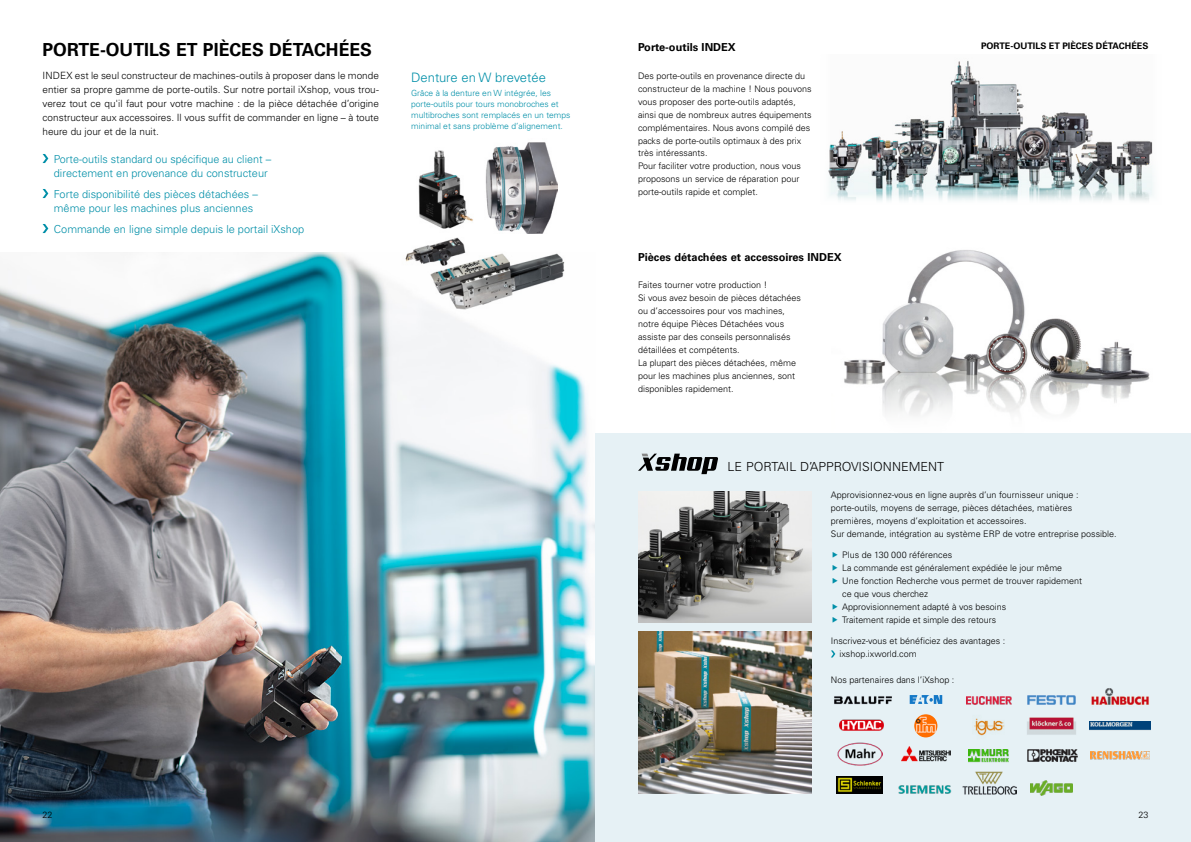
<style>
.page{position:relative;width:1191px;height:842px;background:#fff}
.page>*{position:absolute;margin:0;border:0;box-sizing:border-box;transform-origin:0 0}
.t1{font:700 18px "Univers";color:#000}
.t2{font:300 13px "Univers";color:#008fa8}
.t3{font:300 12.5px "Univers";color:#000}
.t4{font:300 11px/14px "Univers";color:#008fa8}
.t5{font:700 11px "Univers";color:#000}
.t6{font:300 10px/14px "Univers";color:#000;text-align:justify}
.t7{font:300 9px/13px "Univers";color:#000}
.t8{font:700 9px "Univers";color:#000}
.t9{font:300 8.5px/11px "Univers";color:#008fa8}
</style>
<div class="page">
<img style="left:0;top:252px;width:595px;height:590px">
<div style="left:595px;top:434px;width:596px;height:408px;background:#e6f1f5"></div>
<img style="left:831px;top:250px;width:330px;height:184px">
<img style="left:398px;top:237px;width:169px;height:77px">
<img style="left:418px;top:150px;width:55px;height:79px">
<img style="left:485px;top:142px;width:72px;height:92px">
<img style="left:828px;top:60px;width:325px;height:141px">
<img style="left:638px;top:491px;width:174px;height:131px">
<img style="left:638px;top:631px;width:174px;height:162px">
<svg style="left:831px;top:650px;width:4px;height:7px"></svg>
<svg style="left:43px;top:154px;width:5px;height:9px"></svg>
<svg style="left:43px;top:189px;width:5px;height:9px"></svg>
<svg style="left:43px;top:224px;width:5px;height:9px"></svg>
<svg style="left:638px;top:454px;width:80px;height:20px"></svg>
<img style="left:914px;top:714px;width:23px;height:23px;border-radius:12px">
<img style="left:1027px;top:749px;width:51px;height:13px">
<img style="left:1090px;top:752px;width:59px;height:8px">
<img style="left:839px;top:720px;width:45px;height:10px">
<img style="left:966px;top:696px;width:45px;height:9px">
<svg style="left:909px;top:695px;width:33px;height:9px"></svg>
<img style="left:1027px;top:717px;width:49px;height:18px">
<img style="left:1089px;top:721px;width:61px;height:10px">
<img style="left:834px;top:696px;width:58px;height:9px">
<img style="left:1091px;top:688px;width:58px;height:17px">
<img style="left:974px;top:718px;width:30px;height:18px">
<img style="left:1027px;top:695px;width:48px;height:9px">
<img style="left:963px;top:771px;width:53px;height:23px">
<img style="left:1030px;top:781px;width:43px;height:15px">
<img style="left:836px;top:776px;width:46px;height:18px">
<img style="left:838px;top:742px;width:45px;height:24px">
<img style="left:901px;top:746px;width:50px;height:16px">
<img style="left:898px;top:785px;width:54px;height:9px">
<img style="left:969px;top:750px;width:40px;height:13px">
<h1 class="t1" style="left:43px;top:39px;width:331px">PORTE-OUTILS ET PIÈCES DÉTACHÉES</h1>
<p class="t6" style="left:43px;top:68px;width:338px">INDEX est le seul constructeur de machines-outils à proposer dans le monde entier sa propre gamme de porte-outils. Sur notre portail iXshop, vous trou&shy;verez tout ce qu'il faut pour votre machine : de la pièce détachée d’origine constructeur aux accessoires. Il vous suffit de commander en ligne – à toute heure du jour et de la nuit.</p>
<p class="t4" style="left:54px;top:152px;width:219px">Porte-outils standard ou spécifique au client – directement en provenance du constructeur</p>
<p class="t4" style="left:54px;top:187px;width:206px">Forte disponibilité des pièces détachées – même pour les machines plus anciennes</p>
<p class="t4" style="left:54px;top:222px;width:252px">Commande en ligne simple depuis le portail iXshop</p>
<h2 class="t2" style="left:411px;top:69px;width:136px">Denture en W brevetée</h2>
<p class="t9" style="left:411px;top:87px;width:161px">Grâce à la denture en W intégrée, les porte-outils pour tours monobroches et multibroches sont remplacés en un temps minimal et sans problème d’alignement.</p>
<p class="t5" style="left:638px;top:41px;width:99px">Porte-outils INDEX</p>
<p class="t8" style="left:981px;top:41px;width:169px">PORTE-OUTILS ET PIÈCES DÉTACHÉES</p>
<p class="t7" style="left:638px;top:69px;width:175px">Des porte-outils en provenance directe du constructeur de la machine ! Nous pouvons vous proposer des porte-outils adaptés, ainsi que de nombreux autres équipements complémentaires. Nous avons compilé des packs de porte-outils optimaux à des prix très intéressants.<br>Pour faciliter votre production, nous vous proposons un service de réparation pour porte-outils rapide et complet.</p>
<p class="t5" style="left:638px;top:251px;width:205px">Pièces détachées et accessoires INDEX</p>
<p class="t7" style="left:638px;top:279px;width:164px">Faites tourner votre production !<br>Si vous avez besoin de pièces détachées ou d’accessoires pour vos machines, notre équipe Pièces Détachées vous assiste par des conseils personnalisés détaillées et compétents.<br>La plupart des pièces détachées, même pour les machines plus anciennes, sont disponibles rapidement.</p>
<h3 class="t3" style="left:727px;top:458px;width:218px">LE PORTAIL D’APPROVISIONNEMENT</h3>
<p class="t7" style="left:831px;top:489px;width:287px">Approvisionnez-vous en ligne auprès d’un fournisseur unique : porte-outils, moyens de serrage, pièces détachées, matières premières, moyens d’exploitation et accessoires.<br>Sur demande, intégration au système ERP de votre entreprise possible.</p>
<p class="t7" style="left:842px;top:548px;width:241px">Plus de 130 000 références<br>La commande est généralement expédiée le jour même<br>Une fonction Recherche vous permet de trouver rapidement ce que vous cherchez<br>Approvisionnement adapté à vos besoins<br>Traitement rapide et simple des retours</p>
<p class="t7" style="left:839px;top:634px;width:168px;line-height:13.5px;text-indent:-9px">Inscrivez-vous et bénéficiez des avantages : ixshop.ixworld.com</p>
<p class="t7" style="left:831px;top:674px;width:125px">Nos partenaires dans l’iXshop :</p>
<p class="t7" style="left:43px;top:808px;width:12px">22</p>
<p class="t7" style="left:1138px;top:808px;width:12px">23</p>
</div>
